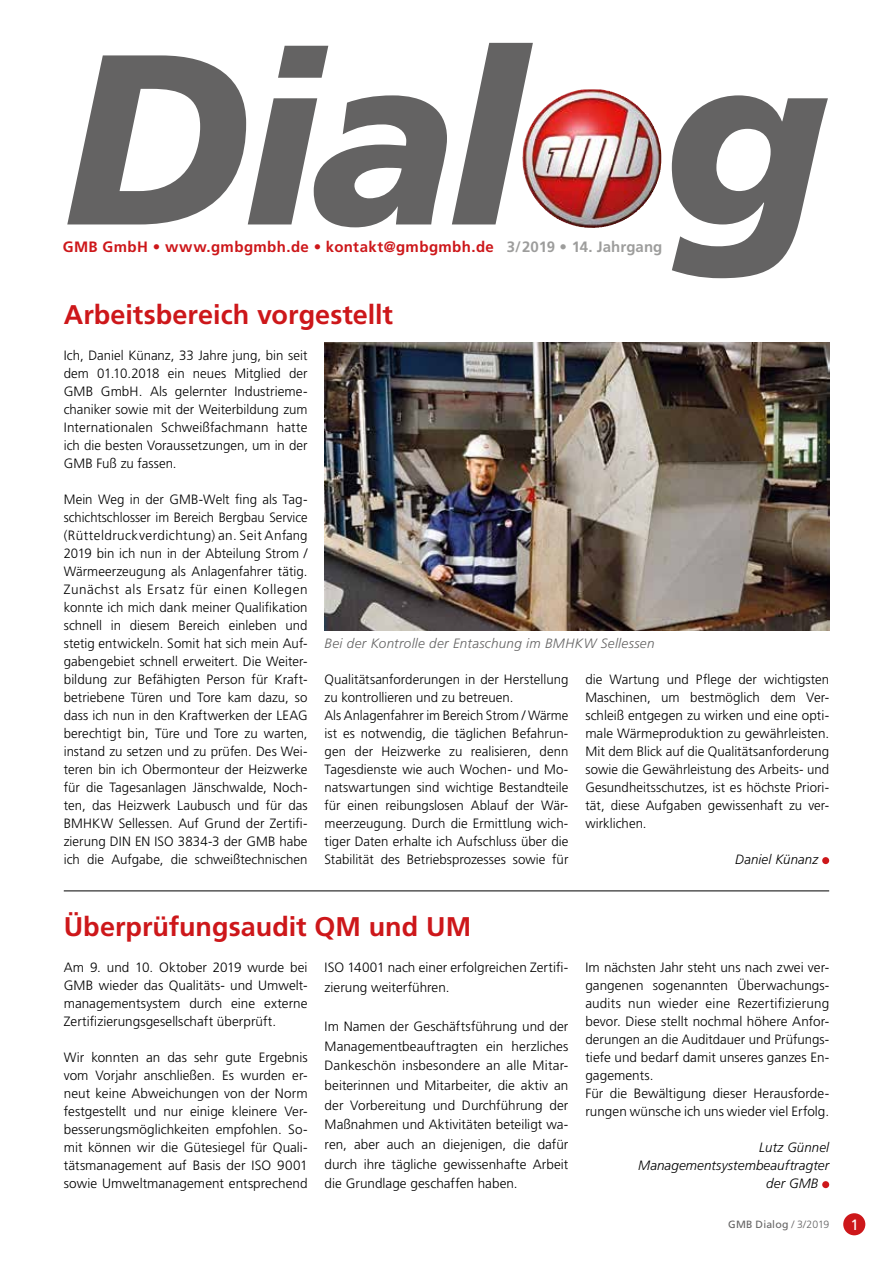
<style>
.page{position:relative;width:893px;height:1263px;background:#fff}
.page>*{position:absolute;margin:0;border:0;box-sizing:border-box;transform-origin:0 0}
.t1{font:italic 900 242.1px "Frutiger LT Std";color:#646363}
.t2{font:700 27px "Frutiger LT Std";color:#cd171a}
.t3{font:700 15px "Frutiger LT Std";letter-spacing:.03em;color:#cd171a}
.t4{font:700 15px "Frutiger LT Std";letter-spacing:.005em;color:#9d9d9c}
.t5{font:15px "Frutiger LT Std";color:#fff}
.t6{font:300 13.5px/18px "Frutiger LT Std";letter-spacing:.005em;color:#000;text-align:justify}
.t7{font:italic 300 13.5px "Frutiger LT Std";letter-spacing:.01em;color:#000}
.t8{font:italic 300 13.5px "Frutiger LT Std";letter-spacing:.025em;color:#646363}
.t9{font:10.5px "Frutiger LT Std";letter-spacing:.015em;color:#646363}
.s1{font-weight:300}
</style>
<div class="page">
<div style="left:822px;top:857px;width:7px;height:7px;background:#cd171a;border-radius:50%"></div>
<div style="left:843px;top:1213px;width:22px;height:22px;background:#cd171a;border-radius:50%"></div>
<img style="left:522px;top:89px;width:94px;height:139px">
<img style="left:325px;top:342px;width:504px;height:288px">
<div style="left:822px;top:1181px;width:7px;height:7px;background:#cd171a;border-radius:50%"></div>
<hr style="left:64px;top:891px;width:765px;height:1px;background:#000">
<h1 class="t1" style="left:64px;top:-5px;width:463px">Dial</h1>
<p class="t4" style="left:507px;top:238px;width:157px">3/ 2019 • 14. Jahrgang</p>
<p class="t3" style="left:63px;top:238px;width:433px">GMB GmbH • www.gmbgmbh.de • kontakt@gmbgmbh.de</p>
<h2 class="t2" style="left:64px;top:299px;width:331px">Arbeitsbereich vorgestellt</h2>
<h1 class="t1" style="left:664px;top:-5px;width:161px">g</h1>
<p class="t6" style="left:64px;top:347px;width:245px">Ich, Daniel Künanz, 33 Jahre jung, bin seit dem 01.10.2018 ein neues Mitglied der GMB GmbH. Als gelernter Industrieme&shy;chaniker sowie mit der Weiterbildung zum Internationalen Schweißfachmann hatte ich die besten Voraussetzungen, um in der GMB Fuß zu fassen.</p>
<p class="t6" style="left:64px;top:491px;width:245px">Mein Weg in der GMB-Welt fing als Tag&shy;schichtschlosser im Bereich Bergbau Service (Rütteldruckverdichtung) an. Seit Anfang 2019 bin ich nun in der Abteilung Strom / Wärmeerzeugung als Anlagenfahrer tätig.<br>Zunächst als Ersatz für einen Kollegen konnte ich mich dank meiner Qualifikation schnell in diesem Bereich einleben und stetig entwickeln. Somit hat sich mein Auf&shy;gabengebiet schnell erweitert. Die Weiter&shy;bildung zur Befähigten Person für Kraft&shy;betriebene Türen und Tore kam dazu, so dass ich nun in den Kraftwerken der LEAG berechtigt bin, Türe und Tore zu warten, instand zu setzen und zu prüfen. Des Wei&shy;teren bin ich Obermonteur der Heizwerke für die Tagesanlagen Jänschwalde, Noch&shy;ten, das Heizwerk Laubusch und für das BMHKW Sellessen. Auf Grund der Zertifi&shy;zierung DIN EN ISO 3834-3 der GMB habe ich die Aufgabe, die schweißtechnischen</p>
<p class="t8" style="left:325px;top:636px;width:332px">Bei der Kontrolle der Entaschung im BMHKW Sellessen</p>
<p class="t6" style="left:325px;top:671px;width:245px;text-align:left">Qualitätsanforderungen in der Herstellung zu kontrollieren und zu betreuen.<br>Als Anlagenfahrer im Bereich Strom / Wärme ist es notwendig, die täglichen Befahrun&shy;gen der Heizwerke zu realisieren, denn Tagesdienste wie auch Wochen- und Mo&shy;natswartungen sind wichtige Bestandteile für einen reibungslosen Ablauf der Wär&shy;meerzeugung. Durch die Ermittlung wich&shy;tiger Daten erhalte ich Aufschluss über die Stabilität des Betriebsprozesses sowie für</p>
<p class="t6" style="left:585px;top:671px;width:245px">die Wartung und Pflege der wichtigsten Maschinen, um bestmöglich dem Ver&shy;schleiß entgegen zu wirken und eine opti&shy;male Wärmeproduktion zu gewährleisten.<br>Mit dem Blick auf die Qualitätsanforderung sowie die Gewährleistung des Arbeits- und Gesundheitsschutzes, ist es höchste Priori&shy;tät, diese Aufgaben gewissenhaft zu ver&shy;wirklichen.</p>
<p class="t7" style="left:735px;top:852px;width:85px">Daniel Künanz</p>
<h2 class="t2" style="left:64px;top:911px;width:409px">Überprüfungsaudit QM und UM</h2>
<p class="t6" style="left:64px;top:959px;width:245px">Am 9. und 10. Oktober 2019 wurde bei GMB wieder das Qualitäts- und Umwelt&shy;managementsystem durch eine externe Zertifizierungsgesellschaft überprüft.</p>
<p class="t6" style="left:64px;top:1049px;width:245px">Wir konnten an das sehr gute Ergebnis vom Vorjahr anschließen. Es wurden er&shy;neut keine Abweichungen von der Norm festgestellt und nur einige kleinere Ver&shy;besserungsmöglichkeiten empfohlen. So&shy;mit können wir die Gütesiegel für Quali&shy;tätsmanagement auf Basis der ISO 9001 sowie Umweltmanagement entsprechend</p>
<p class="t6" style="left:325px;top:958px;width:245px;line-height:19.6px">ISO 14001 nach einer erfolgreichen Zertifi&shy;zierung weiterführen.</p>
<p class="t6" style="left:325px;top:1017px;width:245px;line-height:19.6px">Im Namen der Geschäftsführung und der Managementbeauftragten ein herzliches Dankeschön insbesondere an alle Mitar&shy;beiterinnen und Mitarbeiter, die aktiv an der Vorbereitung und Durchführung der Maßnahmen und Aktivitäten beteiligt wa&shy;ren, aber auch an diejenigen, die dafür durch ihre tägliche gewissenhafte Arbeit die Grundlage geschaffen haben.</p>
<p class="t6" style="left:585px;top:959px;width:245px;text-align:left">Im nächsten Jahr steht uns nach zwei ver&shy;gangenen sogenannten Überwachungs&shy;audits nun wieder eine Rezertifizierung bevor. Diese stellt nochmal höhere Anfor&shy;derungen an die Auditdauer und Prüfungs&shy;tiefe und bedarf damit unseres ganzes En&shy;gagements.<br>Für die Bewältigung dieser Herausforde&shy;rungen wünsche ich uns wieder viel Erfolg.</p>
<p class="t7" style="left:759px;top:1140px;width:71px">Lutz Günnel</p>
<p class="t7" style="left:638px;top:1158px;width:192px">Managementsystembeauftragter</p>
<p class="t7" style="left:766px;top:1176px;width:54px">der GMB</p>
<p class="t9" style="left:728px;top:1218px;width:103px">GMB Dialog <span class="s1">/ 3/2019</span></p>
<p class="t5" style="left:850px;top:1215px;width:10px">1</p>
</div>
